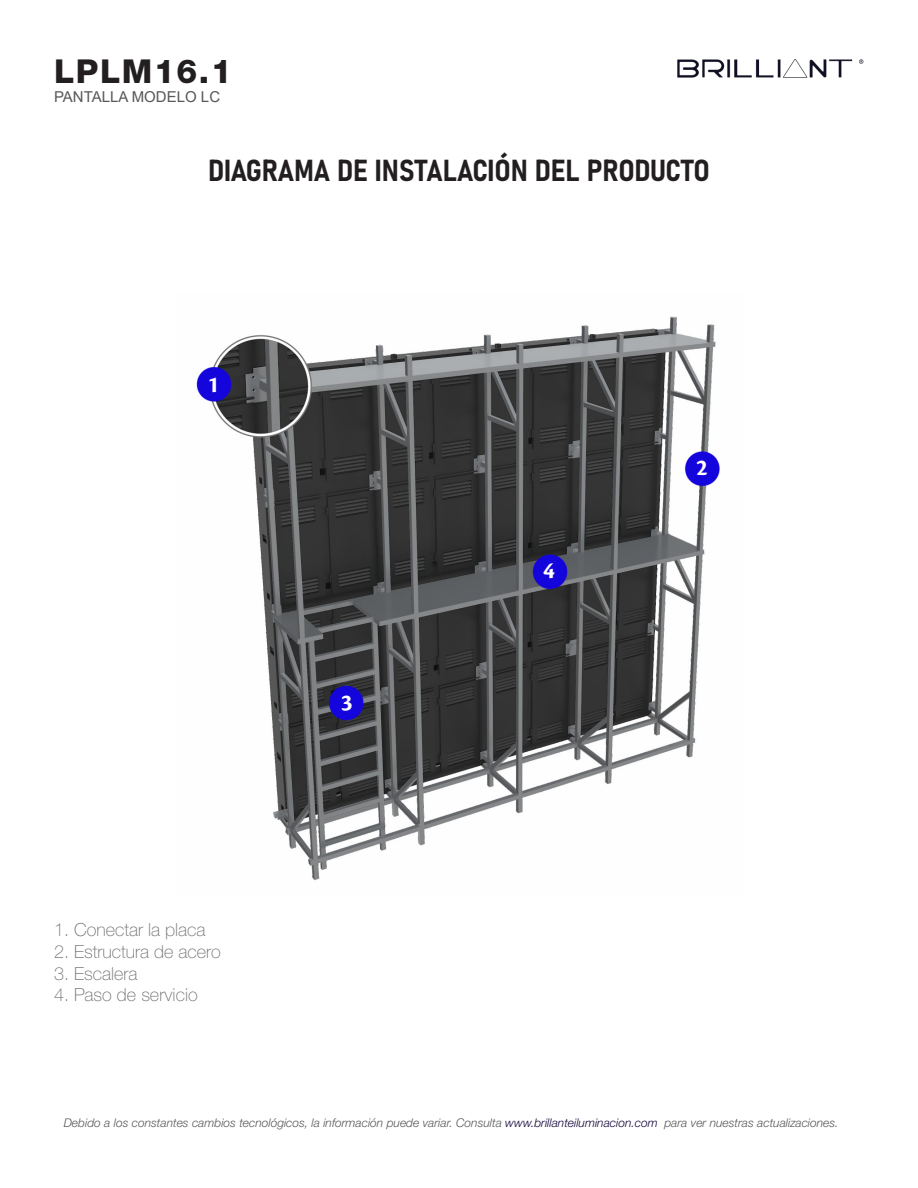
<style>
.page{position:relative;width:918px;height:1188px;background:#fff}
.page>*{position:absolute;margin:0;border:0;box-sizing:border-box;transform-origin:0 0}
.t1{font:800 33px "Helvetica Neue LT Std";letter-spacing:.05em;color:#231f20}
.t2{font:30px "Bahnschrift";letter-spacing:-.01em;color:#231f20}
.t3{font:700 24px "Cronos Pro";color:#fff}
.t4{font:100 18px "Helvetica Neue LT Std";color:#6c6d70}
.t5{font:15px "Arial";color:#57585a}
.t6{font:italic 300 12px "Helvetica Neue LT Std";color:#57585a}
.s1{color:#16073b}
</style>
<div class="page">
<img style="left:677px;top:59px;width:187px;height:19px">
<img style="left:196px;top:316px;width:524px;height:565px">
<p class="t1" style="left:54px;top:51px;width:179px">LPLM16.1</p>
<p class="t5" style="left:54px;top:87px;width:168px">PANTALLA MODELO LC</p>
<p class="t2" style="left:208px;top:148px;width:503px">DIAGRAMA DE INSTALACIÓN DEL PRODUCTO</p>
<p class="t3" style="left:207px;top:371px;width:13px">1</p>
<p class="t4" style="left:54px;top:920px;width:153px">1. Conectar la placa</p>
<p class="t4" style="left:54px;top:941px;width:168px">2. Estructura de acero</p>
<p class="t4" style="left:54px;top:963px;width:85px">3. Escalera</p>
<p class="t4" style="left:54px;top:984px;width:145px">4. Paso de servicio</p>
<p class="t3" style="left:341px;top:688px;width:13px">3</p>
<p class="t3" style="left:543px;top:556px;width:13px">4</p>
<p class="t3" style="left:696px;top:454px;width:13px">2</p>
<p class="t6" style="left:64px;top:1116px;width:776px">Debido a los constantes cambios tecnológicos, la información puede variar. Consulta <span class="s1">www.brillanteiluminacion.com</span> para ver nuestras actualizaciones.</p>
</div>
